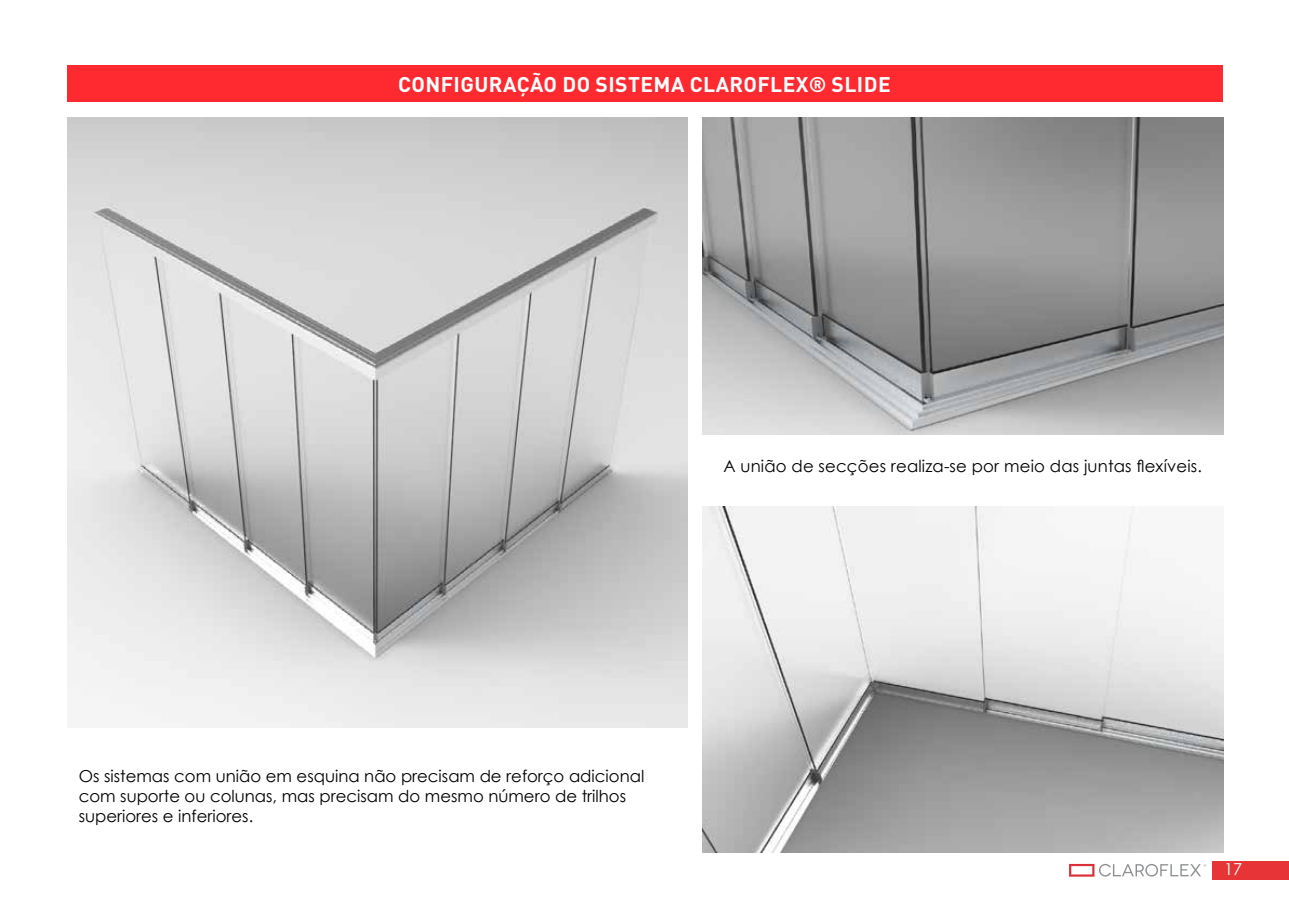
<style>
.page{position:relative;width:1289px;height:919px;background:#fff}
.page>*{position:absolute;margin:0;border:0;box-sizing:border-box;transform-origin:0 0}
.t1{font:700 24px "Myriad Pro";letter-spacing:.02em;color:#fff}
.t2{font:700 21px "DIN Pro";letter-spacing:.02em;color:#fff}
.t3{font:16.5px/19.8px "Century Gothic";color:#000}
.t4{font:16.5px "Century Gothic";color:#fff}
</style>
<div class="page">
<div style="left:1212px;top:861px;width:76px;height:18px;background:#e73436"></div>
<svg style="left:1069px;top:863px;width:137px;height:13px"></svg>
<img style="left:68px;top:118px;width:619px;height:609px">
<img style="left:702px;top:118px;width:520px;height:316px">
<div style="left:68px;top:65px;width:1154px;height:37px;background:#ff2930"></div>
<img style="left:702px;top:506px;width:520px;height:346px">
<p class="t2" style="left:398px;top:67px;width:494px">CONFIGURAÇÃO DO SISTEMA CLAROFLEX® SLIDE</p>
<h1 class="t1" style="left:380px;top:69px;width:530px">КОНФИГУРАЦИИ СИСТЕМЫ CLAROFLEX® SLIDE</h1>
<p class="t3" style="left:723px;top:455px;width:480px">A união de secções realiza-se por meio das juntas flexíveis.</p>
<p class="t3" style="left:79px;top:766px;width:567px">Os sistemas com união em esquina não precisam de reforço adicional com suporte ou colunas, mas precisam do mesmo número de trilhos superiores e inferiores.</p>
<p class="t4" style="left:1224px;top:857px;width:20px">17</p>
</div>
